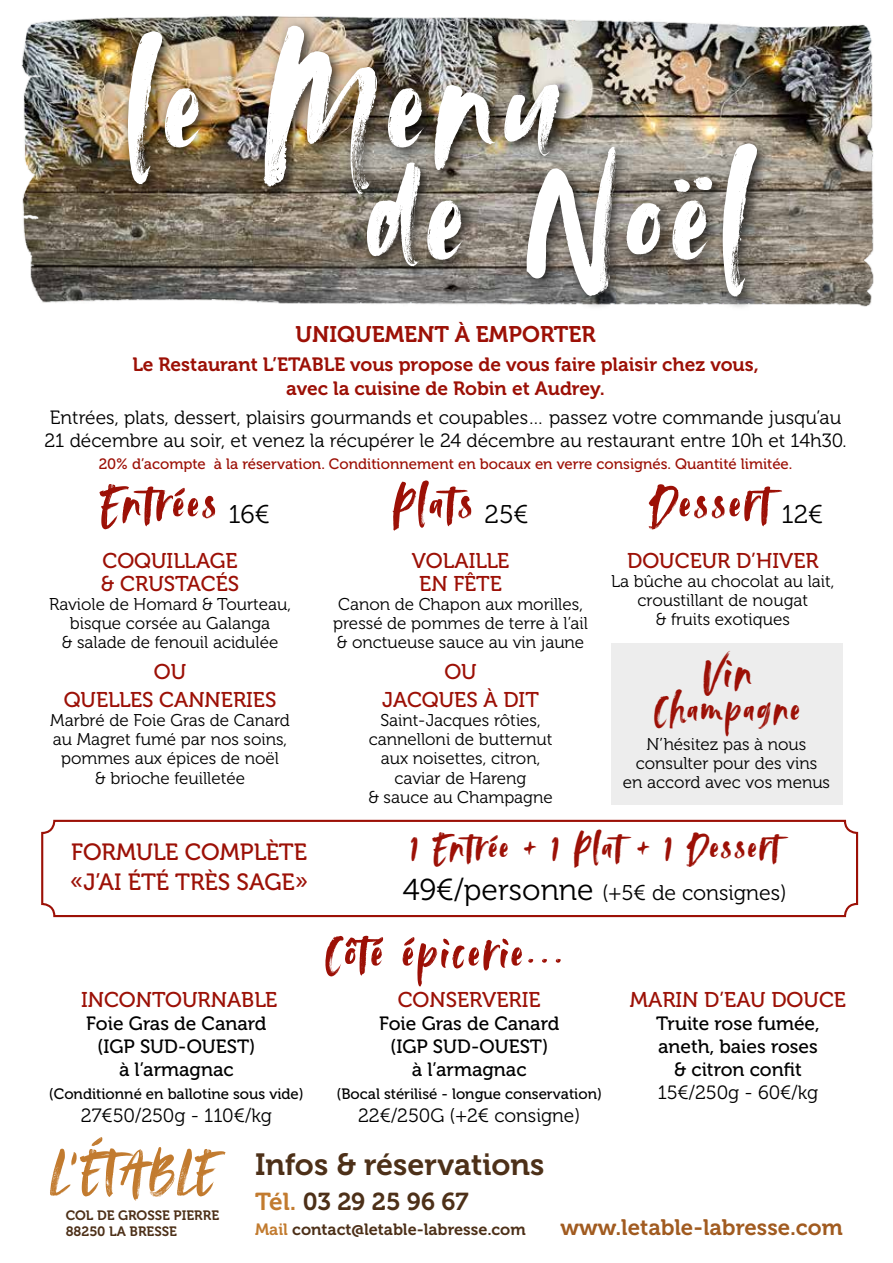
<style>
.page{position:relative;width:893px;height:1263px;background:#fff}
.page>*{position:absolute;margin:0;border:0;box-sizing:border-box;transform-origin:0 0}
.t1{font:172.2px "Avallon";letter-spacing:.05em;color:#fff}
.t2{font:55.8px "Avallon";letter-spacing:.05em;color:#c27b2f}
.t3{font:53.25px "Avallon";letter-spacing:.05em;color:#9c1006}
.t4{font:49.05px "Avallon";color:#9c1006}
.t5{font:42.6px "Avallon";letter-spacing:.05em;color:#9c1006}
.t6{font:40.65px "Avallon";letter-spacing:.05em;color:#9c1006}
.t7{font:30.45px "Museo 700";color:#4d3018}
.t8{font:24.45px "Museo 700";letter-spacing:-.01em;color:#4d3018}
.t9{font:23.4px/30px "Museo 500";color:#9c1006}
.t10{font:22.5px "Museo 700";color:#9c1006}
.t11{font:22.35px "Museo 700";color:#a15b20}
.t12{font:21.3px/23px "Museo 500";color:#9c1006}
.t13{font:21.3px "Museo 300";color:#000}
.t14{font:19.2px/23.4px "Museo 300";color:#000}
.t15{font:19.2px/23px "Museo 500";color:#000;text-align:center}
.t16{font:19.2px/23.4px "Museo 700";color:#9c1006;text-align:center}
.t17{font:17.1px/19.2px "Museo 300";color:#000;text-align:center}
.t18{font:16.2px "Museo 700";color:#4d3018}
.t19{font:15px "Museo 500";color:#9c1006}
.t20{font:15px "Museo 500";color:#000}
.t21{font:13.5px/15.8px "Museo 700";color:#4d3018}
.s1{font-family:"Museo 300";font-size:25.5px;color:#000}
.s2{font-size:30.15px}
.s3{color:#c27b2f}
</style>
<div class="page">
<div style="left:611px;top:643px;width:231px;height:161px;background:#ededed"></div>
<img style="left:21px;top:15px;width:853px;height:292px">
<div style="left:121px;top:18px;width:454px;height:191px;background:#000;opacity:.75"></div>
<div style="left:360px;top:137px;width:413px;height:175px;background:#000;opacity:.75"></div>
<div style="left:41px;top:820px;width:817px;height:97px;border:2px solid #9c1006;border-radius:12px"></div>
<h1 class="t1" style="left:122px;top:-9px;width:439px">le Menu</h1>
<h1 class="t1" style="left:362px;top:103px;width:388px">de Noël</h1>
<h3 class="t10" style="left:296px;top:321px;width:301px">UNIQUEMENT À EMPORTER</h3>
<p class="t16" style="left:132px;top:353px;width:628px">Le Restaurant L’ETABLE vous propose de vous faire plaisir chez vous, avec la cuisine de Robin et Audrey.</p>
<p class="t14" style="left:45px;top:406px;width:804px">Entrées, plats, dessert, plaisirs gourmands et coupables… passez votre commande jusqu’au<br>21 décembre au soir, et venez la récupérer le 24 décembre au restaurant entre 10h et 14h30.</p>
<p class="t19" style="left:99px;top:455px;width:695px">20% d’acompte à la réservation. Conditionnement en bocaux en verre consignés. Quantité limitée.</p>
<h3 class="t3" style="left:100px;top:468px;width:171px">Entrées <span class="s1">16€</span></h3>
<h3 class="t3" style="left:392px;top:468px;width:138px">Plats <span class="s1">25€</span></h3>
<h3 class="t3" style="left:649px;top:468px;width:175px">Dessert <span class="s1">12€</span></h3>
<p class="t12" style="left:412px;top:549px;width:99px;text-align:center">VOLAILLE<br>EN FÊTE</p>
<p class="t17" style="left:333px;top:595px;width:256px;text-align:left">Canon de Chapon aux morilles, pressé de pommes de terre à l’ail &amp; onctueuse sauce au vin jaune</p>
<p class="t12" style="left:382px;top:688px;width:158px">JACQUES À DIT</p>
<p class="t17" style="left:368px;top:711px;width:186px">Saint-Jacques rôties, cannelloni de butternut aux noisettes, citron, caviar de Hareng<br>&amp; sauce au Champagne</p>
<p class="t12" style="left:101px;top:549px;width:140px">COQUILLAGE &amp; CRUSTACÉS</p>
<p class="t17" style="left:49px;top:595px;width:244px">Raviole de Homard &amp; Tourteau, bisque corsée au Galanga<br>&amp; salade de fenouil acidulée</p>
<p class="t12" style="left:154px;top:660px;width:34px">OU</p>
<p class="t12" style="left:444px;top:660px;width:34px">OU</p>
<p class="t12" style="left:64px;top:688px;width:214px">QUELLES CANNERIES</p>
<p class="t17" style="left:50px;top:711px;width:241px">Marbré de Foie Gras de Canard au Magret fumé par nos soins, pommes aux épices de noël<br>&amp; brioche feuilletée</p>
<p class="t12" style="left:627px;top:549px;width:193px">DOUCEUR D’HIVER</p>
<p class="t17" style="left:611px;top:572px;width:225px">La bûche au chocolat au lait, croustillant de nougat<br>&amp; fruits exotiques</p>
<h3 class="t4" style="left:702px;top:640px;width:51px">Vin</h3>
<h3 class="t5" style="left:653px;top:681px;width:148px">Champagne</h3>
<p class="t17" style="left:623px;top:735px;width:209px">N’hésitez pas à nous consulter pour des vins<br>en accord avec vos menus</p>
<h3 class="t9" style="left:70px;top:838px;width:239px">FORMULE COMPLÈTE «J’AI ÉTÉ TRÈS SAGE»</h3>
<p class="t12" style="left:81px;top:988px;width:198px">INCONTOURNABLE</p>
<p class="t15" style="left:86px;top:1012px;width:182px">Foie Gras de Canard (IGP SUD-OUEST)<br>à l’armagnac</p>
<p class="t20" style="left:49px;top:1085px;width:256px">(Conditionné en ballotine sous vide)</p>
<p class="t14" style="left:81px;top:1104px;width:192px">27€50/250g - 110€/kg</p>
<h3 class="t6" style="left:411px;top:820px;width:370px">1 Entrée + 1 Plat + 1 Dessert</h3>
<p class="t13" style="left:403px;top:881px;width:386px"><span class="s2">49€/personne</span> (+5€ de consignes)</p>
<h3 class="t3" style="left:324px;top:917px;width:241px">Côté épicerie...</h3>
<p class="t12" style="left:398px;top:988px;width:144px">CONSERVERIE</p>
<p class="t15" style="left:379px;top:1012px;width:182px">Foie Gras de Canard (IGP SUD-OUEST)<br>à l’armagnac</p>
<p class="t20" style="left:336px;top:1085px;width:267px">(Bocal stérilisé - longue conservation)</p>
<p class="t14" style="left:358px;top:1104px;width:224px">22€/250G (+2€ consigne)</p>
<p class="t12" style="left:630px;top:988px;width:218px">MARIN D’EAU DOUCE</p>
<p class="t15" style="left:656px;top:1012px;width:165px">Truite rose fumée, aneth, baies roses &amp; citron confit</p>
<p class="t14" style="left:658px;top:1081px;width:162px">15€/250g - 60€/kg</p>
<h2 class="t2" style="left:51px;top:1132px;width:166px">L’ÉTABLE</h2>
<p class="t21" style="left:66px;top:1208px;width:155px">COL DE GROSSE PIERRE<br>88250 LA BRESSE</p>
<h3 class="t7" style="left:255px;top:1148px;width:291px">Infos &amp; réservations</h3>
<h3 class="t8" style="left:255px;top:1188px;width:215px"><span class="s3">Tél.</span> 03 29 25 96 67</h3>
<p class="t18" style="left:255px;top:1220px;width:272px"><span class="s3">Mail</span> contact@letable-labresse.com</p>
<h3 class="t11" style="left:560px;top:1215px;width:284px">www.letable-labresse.com</h3>
</div>
